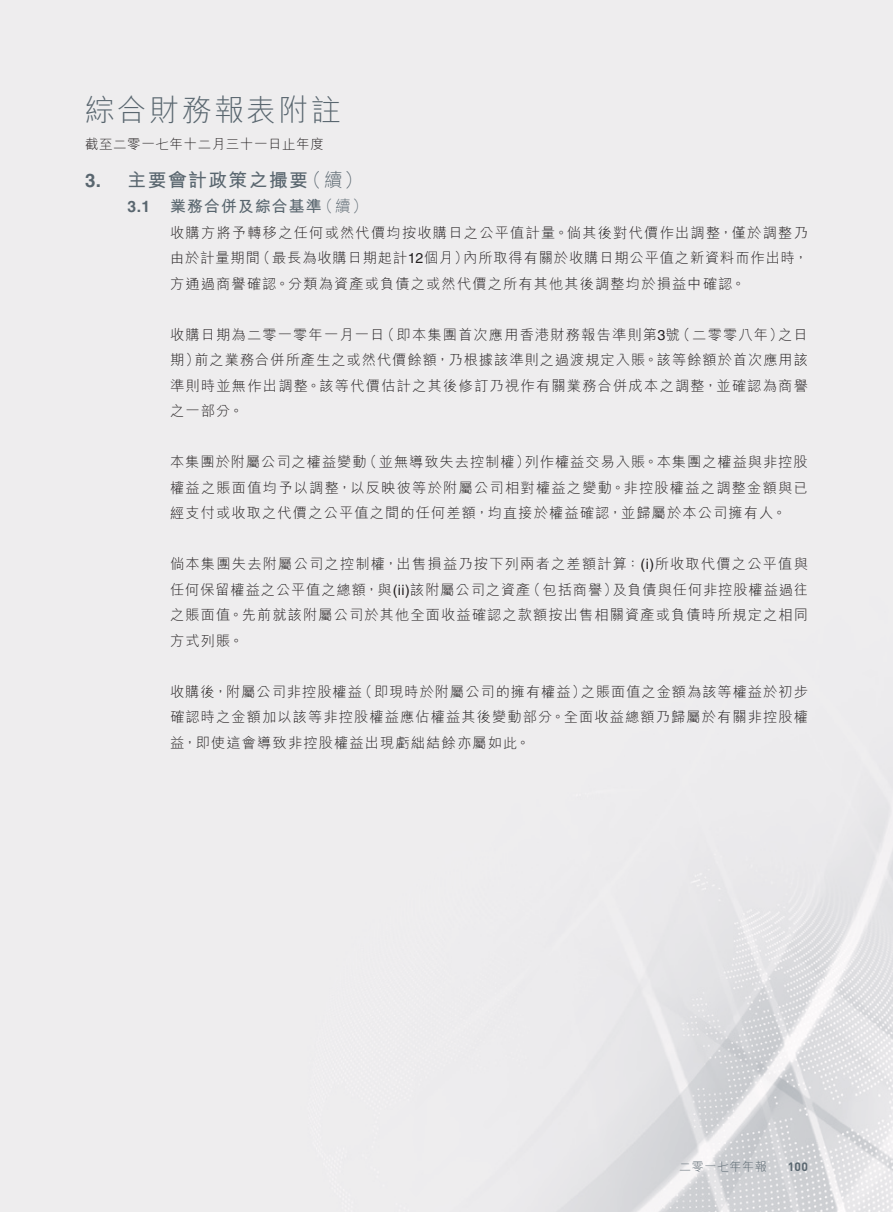
<style>
.page{position:relative;width:893px;height:1212px;background:#fff}
.page>*{position:absolute;margin:0;border:0;box-sizing:border-box;transform-origin:0 0}
.t1{font:300 30px "M Hei HK";letter-spacing:.075em;color:#59666f}
.Heading_1{font:700 18.75px "M Hei HK";letter-spacing:.08em;color:#59666f}
.Heading_1-2{font:300 18.75px "M Hei HK";color:#59666f}
.Heading_1-3{font:700 18.75px "Helvetica LT Std";color:#59666f}
.Heading_2{font:700 15.75px "M Hei HK";letter-spacing:.08em;color:#59666f}
.Heading_2-2{font:300 15.75px "M Hei HK";color:#59666f}
.Heading_2-3{font:700 15.75px "Helvetica LT Std";color:#59666f}
.Body_Text{font:300 14.25px/25.5px "M Hei HK";letter-spacing:.08em;color:#231f20}
.Body_Text-2{font:300 14.25px "M Hei HK";letter-spacing:.06em;color:#231f20}
.t2{font:300 13.5px "M Hei HK";letter-spacing:.045em;color:#231f20}
.t3{font:300 12px "M Hei HK";letter-spacing:.05em;color:#59666f}
.t4{font:700 12px "DIN";color:#59666f}
.s1{font-family:"Helvetica LT Std";font-weight:400}
</style>
<div class="page">
<div style="left:1px;top:0;width:892px;height:1212px;background:#eeedee"></div>
<img style="left:0;top:0;width:1px;height:1212px">
<h1 class="t1" style="left:85px;top:95px;width:257px">綜合財務報表附註</h1>
<p class="t2" style="left:85px;top:138px;width:240px">截至二零一七年十二月三十一日止年度</p>
<p class="Heading_1-2" style="left:303px;top:170px;width:62px">（續(</p>
<p class="Heading_1" style="left:128px;top:166px;width:182px">主要會計政策之撮要</p>
<p class="Heading_1-3" style="left:85px;top:169px;width:18px">3.</p>
<p class="Heading_2-3" style="left:128px;top:197px;width:24px">3.1</p>
<p class="Heading_2" style="left:170px;top:195px;width:153px">業務合併及綜合基準</p>
<p class="Heading_2-2" style="left:317px;top:198px;width:52px">（續(</p>
<p class="Body_Text" style="left:170px;top:220px;width:639px;text-align:right">收購方將予轉移之任何或然代價均按收購日之公平值計量。倘其後對代價作出調整，僅於調整乃內所取得有關於收購日期公平值之新資料而作出時，</p>
<p class="Body_Text-2" style="left:256px;top:251px;width:214px">（最長為收購日期起計<span class="s1">12</span>個月）</p>
<p class="Body_Text" style="left:170px;top:245px;width:577px">由於計量期間<br>方通過商譽確認。分類為資產或負債之或然代價之所有其他其後調整均於損益中確認。</p>
<p class="Body_Text" style="left:381px;top:322px;width:301px">（即本集團首次應用香港財務報告準則第 號<span class="s1">3</span></p>
<p class="Body_Text" style="left:676px;top:322px;width:109px">（二零零八年）</p>
<p class="Body_Text" style="left:194px;top:322px;width:615px;text-indent:-24px">收購日期為二零一零年一月一日<br>前之業務合併所產生之或然代價餘額，乃根據該準則之過渡規定入賬。該等餘額於首次應用該</p>
<p class="Body_Text" style="left:778px;top:322px;width:31px">之日</p>
<p class="Body_Text" style="left:170px;top:347px;width:639px">期）<br>準則時並無作出調整。該等代價估計之其後修訂乃視作有關業務合併成本之調整，並確認為商譽之一部分。</p>
<p class="Body_Text" style="left:525px;top:449px;width:285px">列作權益交易入賬。本集團之權益與非控股</p>
<p class="Body_Text" style="left:363px;top:449px;width:169px">（並無導致失去控制權）</p>
<p class="Body_Text" style="left:170px;top:449px;width:639px">本集團於附屬公司之權益變動<br>權益之賬面值均予以調整，以反映彼等於附屬公司相對權益之變動。非控股權益之調整金額與已經支付或收取之代價之公平值之間的任何差額，均直接於權益確認，並歸屬於本公司擁有人。</p>
<p class="Body_Text" style="left:170px;top:551px;width:640px;text-align:right">倘本集團失去附屬公司之控制權，出售損益乃按下列兩者之差額計算： <span class="s1">)i(</span> 所收取代價之公平值與及負債與任何非控股權益過往</p>
<p class="Body_Text" style="left:526px;top:577px;width:93px">（包括商譽）</p>
<p class="Body_Text" style="left:170px;top:577px;width:639px">任何保留權益之公平值之總額，與<span class="s1">( )i i</span> 該附屬公司之資產<br>之賬面值。先前就該附屬公司於其他全面收益確認之款額按出售相關資產或負債時所規定之相同方式列賬。</p>
<p class="Body_Text" style="left:581px;top:679px;width:228px">之賬面值之金額為該等權益於初步</p>
<p class="Body_Text" style="left:358px;top:679px;width:229px">（即現時於附屬公司的擁有權益）</p>
<p class="Body_Text" style="left:170px;top:679px;width:639px">收購後，附屬公司非控股權益<br>確認時之金額加以該等非控股權益應佔權益其後變動部分。全面收益總額乃歸屬於有關非控股權益，即使這會導致非控股權益出現虧絀結餘亦屬如此。</p>
<p class="t3" style="left:679px;top:1161px;width:89px">二零一七年年報</p>
<p class="t4" style="left:788px;top:1159px;width:22px">100</p>
</div>
